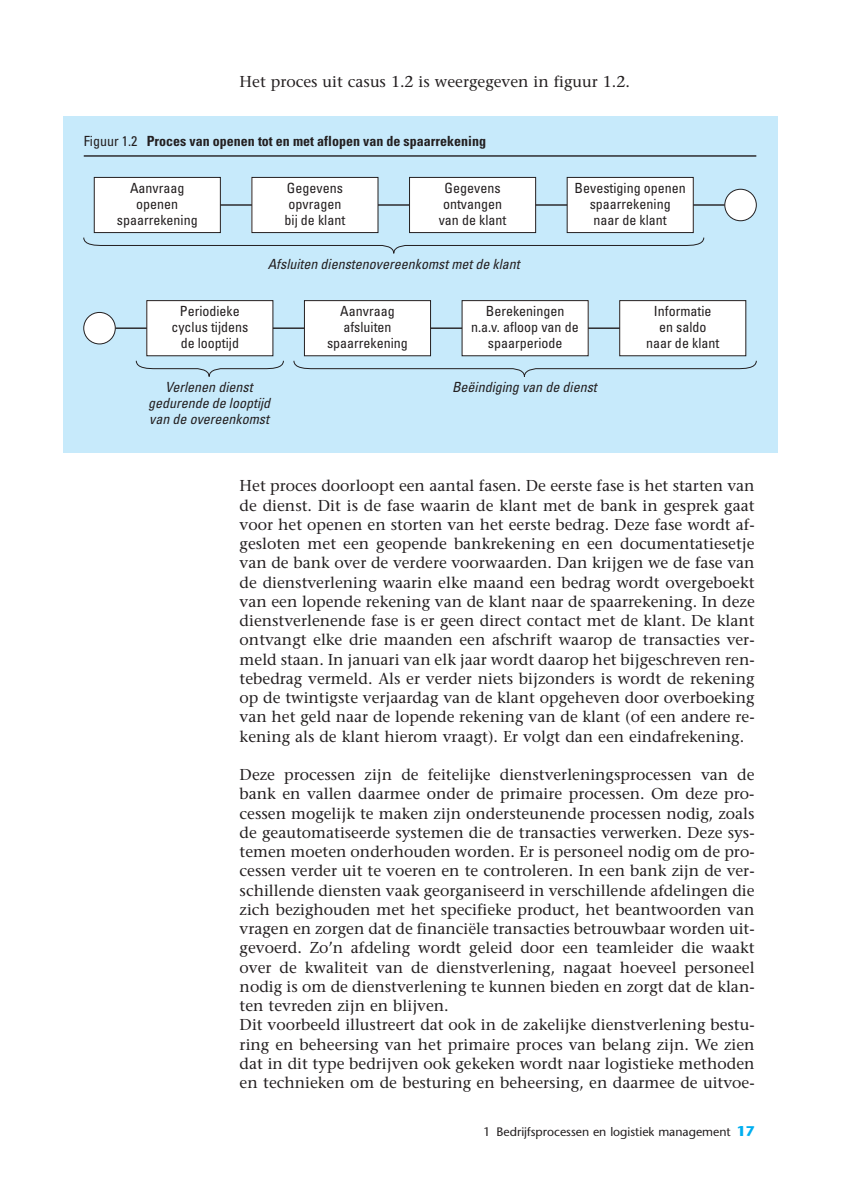
<style>
.page{position:relative;width:844px;height:1191px;background:#fff}
.page>*{position:absolute;margin:0;border:0;box-sizing:border-box;transform-origin:0 0}
.t1{font:15.75px/19.2px "Stone Serif";color:#231f20;text-align:justify}
.t2{font:condensed 14px/15.8px "Univers";color:#231f20;text-align:center}
.t3{font:italic condensed 14px/15.8px "Univers";color:#231f20}
.t4{font:700 condensed 14px "Univers";color:#231f20}
.t5{font:12.25px "Stone Sans";color:#231f20}
.s1{font-weight:400}
.s2{font-weight:700;font-size:14px;color:#00aeef}
</style>
<div class="page">
<div style="left:63px;top:116px;width:714px;height:337px;background:#c7eafb"></div>
<hr style="left:84px;top:155px;width:672px;height:2px;background:#231f20">
<div style="left:567px;top:177px;width:126px;height:55px;background:#fff"></div>
<div style="left:566px;top:177px;width:127px;height:56px;border:1px solid #231f20"></div>
<hr style="left:693px;top:204px;width:31px;height:2px;background:#231f20">
<div style="left:409px;top:177px;width:126px;height:55px;background:#fff"></div>
<div style="left:409px;top:177px;width:126px;height:56px;border:1px solid #231f20"></div>
<hr style="left:535px;top:204px;width:32px;height:2px;background:#231f20">
<div style="left:252px;top:177px;width:126px;height:55px;background:#fff"></div>
<div style="left:251px;top:177px;width:127px;height:56px;border:1px solid #231f20"></div>
<hr style="left:378px;top:204px;width:31px;height:2px;background:#231f20">
<div style="left:94px;top:177px;width:126px;height:55px;background:#fff"></div>
<div style="left:94px;top:177px;width:126px;height:56px;border:1px solid #231f20"></div>
<hr style="left:220px;top:204px;width:32px;height:2px;background:#231f20">
<div style="left:724px;top:189px;width:32px;height:32px;background:#fff;border-radius:50%"></div>
<div style="left:724px;top:189px;width:32px;height:32px;border:1px solid #231f20;border-radius:50%"></div>
<div style="left:147px;top:301px;width:126px;height:55px;background:#fff"></div>
<div style="left:146px;top:300px;width:127px;height:56px;border:1px solid #231f20"></div>
<hr style="left:115px;top:327px;width:32px;height:2px;background:#231f20">
<div style="left:304px;top:301px;width:126px;height:55px;background:#fff"></div>
<div style="left:304px;top:300px;width:126px;height:56px;border:1px solid #231f20"></div>
<hr style="left:273px;top:327px;width:31px;height:2px;background:#231f20">
<div style="left:462px;top:301px;width:126px;height:55px;background:#fff"></div>
<div style="left:461px;top:300px;width:127px;height:56px;border:1px solid #231f20"></div>
<hr style="left:430px;top:327px;width:32px;height:2px;background:#231f20">
<div style="left:619px;top:301px;width:126px;height:55px;background:#fff"></div>
<div style="left:619px;top:300px;width:126px;height:56px;border:1px solid #231f20"></div>
<hr style="left:588px;top:327px;width:31px;height:2px;background:#231f20">
<div style="left:84px;top:312px;width:31px;height:32px;background:#fff;border-radius:50%"></div>
<div style="left:83px;top:312px;width:32px;height:32px;border:1px solid #231f20;border-radius:50%"></div>
<svg style="left:136px;top:360px;width:148px;height:17px"></svg>
<svg style="left:293px;top:360px;width:463px;height:17px"></svg>
<svg style="left:83px;top:237px;width:621px;height:17px"></svg>
<p class="t1" style="left:239px;top:73px;width:392px">Het proces uit casus 1.2 is weergegeven in figuur 1.2.</p>
<p class="t4" style="left:84px;top:136px;width:404px"><span class="s1">Figuur 1.2</span> Proces van openen tot en met aflopen van de spaarrekening</p>
<p class="t2" style="left:117px;top:182px;width:82px">Aanvraag openen spaarrekening</p>
<p class="t2" style="left:438px;top:182px;width:69px">Gegevens ontvangen van de klant</p>
<p class="t3" style="left:267px;top:257px;width:256px">Afsluiten dienstenovereenkomstmetde klant</p>
<p class="t2" style="left:284px;top:182px;width:62px;text-align:left">Gegevens opvragen bij de klant</p>
<p class="t2" style="left:574px;top:182px;width:113px">Bevestiging openen spaarrekening<br>naar de klant</p>
<p class="t2" style="left:471px;top:305px;width:109px">Berekeningen n.a.v. afloop van de spaarperiode</p>
<p class="t2" style="left:646px;top:305px;width:75px">Informatie en saldo naar de klant</p>
<p class="t2" style="left:171px;top:305px;width:78px">Periodieke cyclus tijdens de looptijd</p>
<p class="t2" style="left:327px;top:305px;width:82px">Aanvraag afsluiten spaarrekening</p>
<p class="t3" style="left:165px;top:381px;width:92px">Verlenen dienst</p>
<p class="t3" style="left:452px;top:381px;width:149px">Beëindiging van de dienst</p>
<p class="t3" style="left:148px;top:396px;width:126px">gedurende de looptijd van de overeenkomst</p>
<p class="t1" style="left:239px;top:478px;width:516px">Het proces doorloopt een aantal fasen. De eerste fase is het starten van de dienst. Dit is de fase waarin de klant met de bank in gesprek gaat voor het openen en storten van het eerste bedrag. Deze fase wordt af&shy;gesloten met een geopende bankrekening en een documentatiesetje van de bank over de verdere voorwaarden. Dan krijgen we de fase van de dienstverlening waarin elke maand een bedrag wordt overgeboekt van een lopende rekening van de klant naar de spaarrekening. In deze dienstverlenende fase is er geen direct contact met de klant. De klant ontvangt elke drie maanden een afschrift waarop de transacties ver&shy;meld staan. In januari van elk jaar wordt daarop het bijgeschreven ren&shy;tebedrag vermeld. Als er verder niets bijzonders is wordt de rekening op de twintigste verjaardag van de klant opgeheven door overboeking van het geld naar de lopende rekening van de klant (of een andere re&shy;kening als de klant hierom vraagt). Er volgt dan een eindafrekening.</p>
<p class="t1" style="left:239px;top:766px;width:516px;text-align:left">Deze processen zijn de feitelijke dienstverleningsprocessen van de bank en vallen daarmee onder de primaire processen. Om deze pro&shy;cessen mogelijk te maken zijn ondersteunende processen nodig, zoals de geautomatiseerde systemen die de transacties verwerken. Deze sys&shy;temen moeten onderhouden worden. Er is personeel nodig om de pro&shy;cessen verder uit te voeren en te controleren. In een bank zijn de ver&shy;schillende diensten vaak georganiseerd in verschillende afdelingen die zich bezighouden met het specifieke product, het beantwoorden van vragen en zorgen dat de financiële transacties betrouwbaar worden uit&shy;gevoerd. Zo’n afdeling wordt geleid door een teamleider die waakt over de kwaliteit van de dienstverlening, nagaat hoeveel personeel nodig is om de dienstverlening te kunnen bieden en zorgt dat de klan&shy;ten tevreden zijn en blijven.<br>Dit voorbeeld illustreert dat ook in de zakelijke dienstverlening bestu&shy;ring en beheersing van het primaire proces van belang zijn. We zien dat in dit type bedrijven ook gekeken wordt naar logistieke methoden en technieken om de besturing en beheersing, en daarmee de uitvoe-</p>
<p class="t5" style="left:483px;top:1127px;width:272px">1 Bedrijfsprocessen en logistiek management <span class="s2">17</span></p>
</div>
